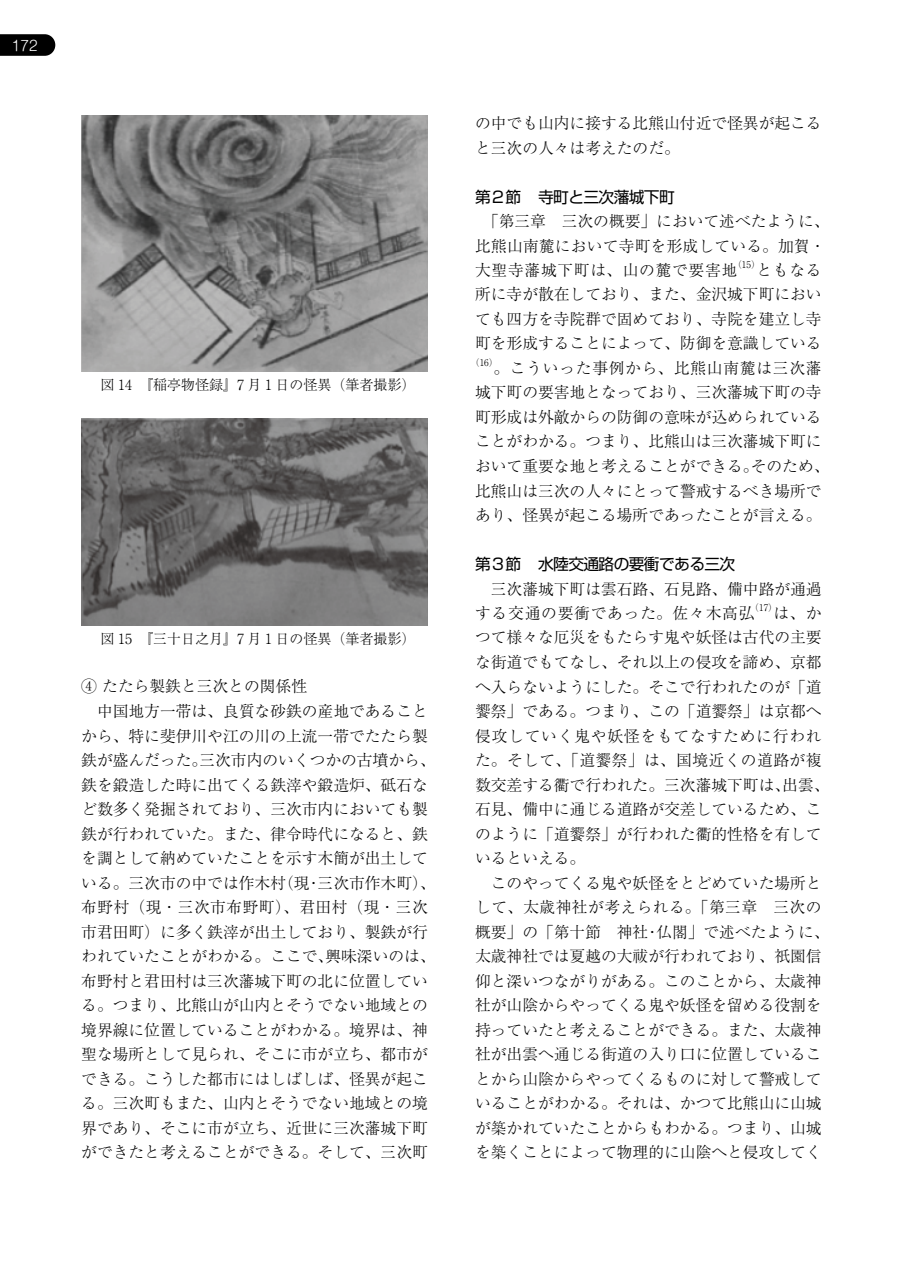
<style>
.page{position:relative;width:903px;height:1275px;background:#fff}
.page>*{position:absolute;margin:0;border:0;box-sizing:border-box;transform-origin:0 0}
.t1{font:300 15.75px/24.5px "Ryumin Pro";color:#000}
.t2{font:300 15.75px "Ryumin Pro";letter-spacing:.03em;color:#000}
.t3{font:300 15.75px "Ryumin Pro";letter-spacing:.05em;color:#000}
.t4{font:300 15.75px "Ryumin Pro";letter-spacing:.045em;color:#000}
.t5{font:15.75px "Shin Go Pro";letter-spacing:-.04em;color:#000}
.t6{font:300 14px "Ryumin Pro";color:#000}
.t7{font:300 14px "Shin M Go Pro";color:#fff}
.t8{font:300 9.1px "Ryumin Pro";color:#000}
</style>
<div class="page">
<svg style="left:0;top:34px;width:55px;height:22px"></svg>
<img style="left:81px;top:115px;width:347px;height:256px">
<img style="left:81px;top:419px;width:347px;height:207px">
<p class="t7" style="left:12px;top:34px;width:27px">172</p>
<p class="t6" style="left:101px;top:374px;width:317px">図 14　『稲亭物怪録』7 月 1 日の怪異（筆者撮影(</p>
<p class="t6" style="left:101px;top:628px;width:317px">図 15　『三十日之月』7 月 1 日の怪異（筆者撮影(</p>
<p class="t1" style="left:81px;top:673px;width:227px">④ たたら製鉄と三次との関係性</p>
<p class="t1" style="left:81px;top:698px;width:348px">　中国地方一帯は、良質な砂鉄の産地であること</p>
<p class="t1" style="left:81px;top:722px;width:348px">から、特に斐伊川や江の川の上流一帯でたたら製</p>
<p class="t1" style="left:199px;top:747px;width:238px">三次市内のいくつかの古墳から、</p>
<p class="t1" style="left:81px;top:747px;width:128px">鉄が盛んだった。</p>
<p class="t1" style="left:81px;top:771px;width:348px">鉄を鍛造した時に出てくる鉄滓や鍛造炉、砥石な</p>
<p class="t1" style="left:81px;top:796px;width:348px">ど数多く発掘されており、三次市内においても製</p>
<p class="t1" style="left:81px;top:820px;width:348px">鉄が行われていた。また、律令時代になると、鉄</p>
<p class="t1" style="left:81px;top:845px;width:348px">を調として納めていたことを示す木簡が出土して</p>
<p class="t1" style="left:318px;top:869px;width:120px">三次市作木町、(</p>
<p class="t1" style="left:278px;top:869px;width:33px">（現</p>
<p class="t1" style="left:81px;top:869px;width:206px">いる。三次市の中では作木村</p>
<p class="t2" style="left:81px;top:895px;width:348px">布野村（現・三次市布野町）、君田村（現・三次</p>
<p class="t1" style="left:81px;top:918px;width:348px">市君田町）に多く鉄滓が出土しており、製鉄が行</p>
<p class="t1" style="left:325px;top:943px;width:112px">興味深いのは、</p>
<p class="t1" style="left:306px;top:869px;width:17px">・</p>
<p class="t1" style="left:81px;top:943px;width:348px">われていたことがわかる。ここで、<br>布野村と君田村は三次藩城下町の北に位置している。つまり、比熊山が山内とそうでない地域との境界線に位置していることがわかる。境界は、神聖な場所として見られ、そこに市が立ち、都市ができる。こうした都市にはしばしば、怪異が起こる。三次町もまた、山内とそうでない地域との境界であり、そこに市が立ち、近世に三次藩城下町ができたと考えることができる。そして、三次町</p>
<p class="t1" style="left:475px;top:110px;width:348px">の中でも山内に接する比熊山付近で怪異が起こると三次の人々は考えたのだ。</p>
<p class="t5" style="left:538px;top:184px;width:138px">寺町と三次藩城下町</p>
<p class="t5" style="left:475px;top:184px;width:47px">第２節</p>
<p class="t1" style="left:475px;top:208px;width:356px">　「第三章　三次の概要」において述べたように、</p>
<p class="t1" style="left:475px;top:232px;width:352px">比熊山南麓において寺町を形成している。加賀・</p>
<p class="t1" style="left:756px;top:257px;width:67px">ともなる</p>
<p class="t8" style="left:733px;top:258px;width:29px">（15）</p>
<p class="t4" style="left:475px;top:258px;width:264px">大聖寺藩城下町は、山の麓で要害地</p>
<p class="t1" style="left:475px;top:281px;width:348px">所に寺が散在しており、また、金沢城下町におい</p>
<p class="t1" style="left:475px;top:306px;width:348px">ても四方を寺院群で固めており、寺院を建立し寺</p>
<p class="t1" style="left:475px;top:330px;width:348px">町を形成することによって、防御を意識している</p>
<p class="t4" style="left:493px;top:356px;width:330px">。こういった事例から、比熊山南麓は三次藩</p>
<p class="t8" style="left:470px;top:356px;width:29px">（16）</p>
<p class="t1" style="left:475px;top:379px;width:348px">城下町の要害地となっており、三次藩城下町の寺</p>
<p class="t1" style="left:475px;top:404px;width:348px">町形成は外敵からの防御の意味が込められている</p>
<p class="t1" style="left:475px;top:428px;width:348px">ことがわかる。つまり、比熊山は三次藩城下町に</p>
<p class="t1" style="left:751px;top:453px;width:80px">そのため、</p>
<p class="t1" style="left:475px;top:453px;width:348px">おいて重要な地と考えることができる。<br>比熊山は三次の人々にとって警戒するべき場所であり、怪異が起こる場所であったことが言える。</p>
<p class="t5" style="left:538px;top:551px;width:199px">水陸交通路の要衝である三次</p>
<p class="t5" style="left:475px;top:551px;width:47px">第３節</p>
<p class="t1" style="left:475px;top:575px;width:348px;text-align:right">　三次藩城下町は雲石路、石見路、備中路が通過は、か</p>
<p class="t8" style="left:750px;top:601px;width:29px">（17）</p>
<p class="t3" style="left:475px;top:601px;width:281px">する交通の要衝であった。佐々木高弘</p>
<p class="t1" style="left:475px;top:624px;width:348px">つて様々な厄災をもたらす鬼や妖怪は古代の主要</p>
<p class="t1" style="left:475px;top:649px;width:348px">な街道でもてなし、それ以上の侵攻を諦め、京都</p>
<p class="t1" style="left:475px;top:673px;width:348px">へ入らないようにした。そこで行われたのが「道</p>
<p class="t1" style="left:475px;top:698px;width:348px">饗祭」である。つまり、この「道饗祭」は京都へ</p>
<p class="t3" style="left:475px;top:723px;width:348px">侵攻していく鬼や妖怪をもてなすために行われ</p>
<p class="t2" style="left:475px;top:748px;width:348px">た。そして、「道饗祭」は、国境近くの道路が複</p>
<p class="t1" style="left:782px;top:771px;width:49px">出雲、</p>
<p class="t1" style="left:475px;top:771px;width:316px">数交差する衢で行われた。三次藩城下町は、</p>
<p class="t1" style="left:475px;top:796px;width:348px">石見、備中に通じる道路が交差しているため、こ</p>
<p class="t1" style="left:475px;top:820px;width:348px">のように「道饗祭」が行われた衢的性格を有して</p>
<p class="t1" style="left:475px;top:845px;width:112px">いるといえる。</p>
<p class="t1" style="left:475px;top:869px;width:348px">　このやってくる鬼や妖怪をとどめていた場所と</p>
<p class="t2" style="left:475px;top:895px;width:348px">して、太歳神社が考えられる。「第三章　三次の</p>
<p class="t1" style="left:656px;top:918px;width:175px">仏閣」で述べたように、</p>
<p class="t1" style="left:475px;top:918px;width:348px">概要」の「第十節　神社<br>太歳神社では夏越の大祓が行われており、祇園信仰と深いつながりがある。このことから、太歳神社が山陰からやってくる鬼や妖怪を留める役割を持っていたと考えることができる。また、太歳神社が出雲へ通じる街道の入り口に位置していることから山陰からやってくるものに対して警戒していることがわかる。それは、かつて比熊山に山城が築かれていたことからもわかる。つまり、山城を築くことによって物理的に山陰へと侵攻してく</p>
<p class="t1" style="left:644px;top:918px;width:17px">・</p>
</div>
